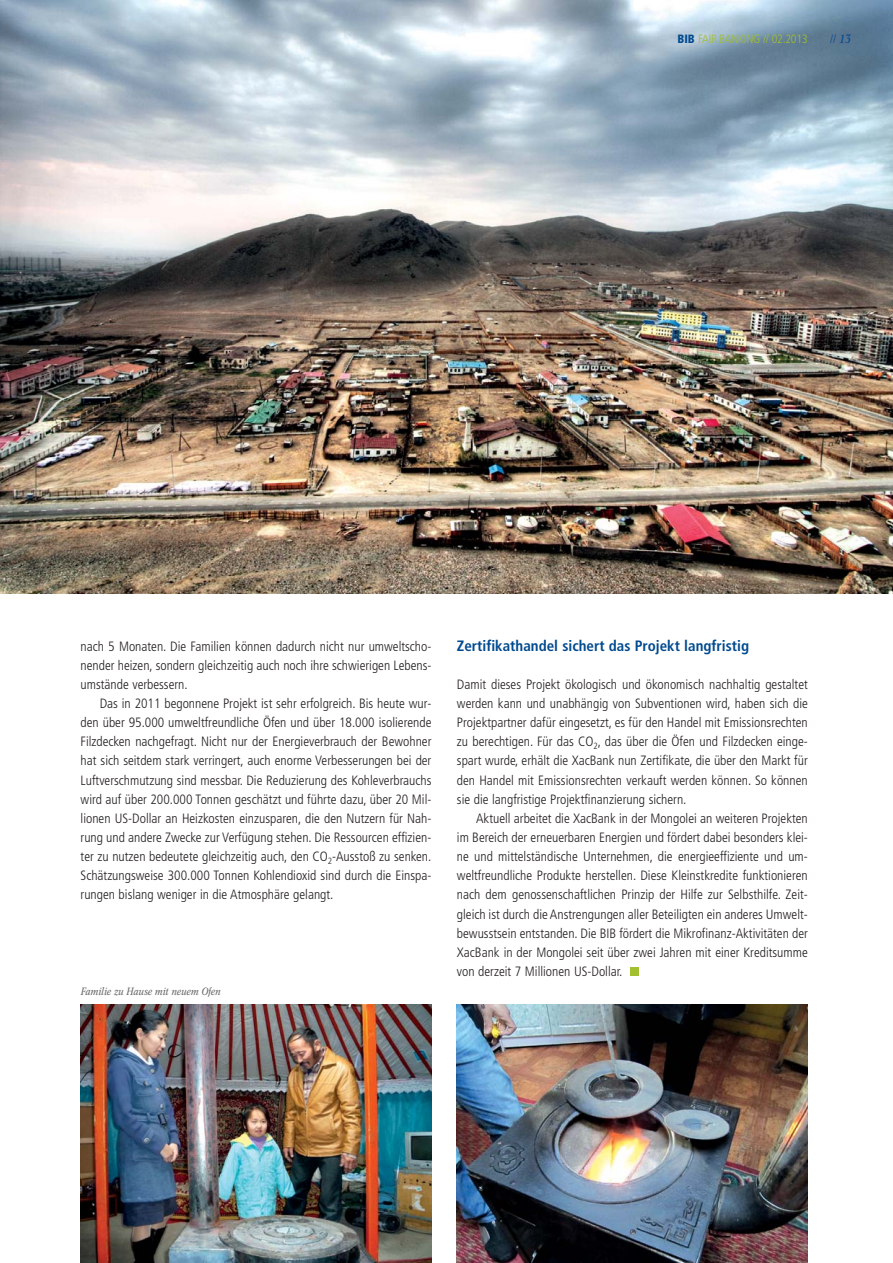
<style>
.page{position:relative;width:893px;height:1263px;background:#fff}
.page>*{position:absolute;margin:0;border:0;box-sizing:border-box;transform-origin:0 0}
.t1{font:700 condensed 15px "Frutiger";color:#004a8f}
.t2{font:300 condensed 13.5px/19.2px "Frutiger";color:#231f20;text-align:justify}
.t3{font:300 condensed 12px "Frutiger";letter-spacing:-.02em;color:#a1bf2f}
.t4{font:300 condensed 12px "Frutiger";color:#004a8f}
.t5{font:italic 10.5px "Concorde Nova";color:#6d6e70}
.s1{font-weight:900;color:#004a8f}
.s2{font-family:"Concorde Nova";font-weight:400;font-style:italic;font-stretch:normal}
</style>
<div class="page">
<img style="left:0;top:0;width:892px;height:593px">
<img style="left:81px;top:1005px;width:350px;height:258px">
<div style="left:631px;top:967px;width:8px;height:9px;background:#a1bf2f"></div>
<img style="left:457px;top:1005px;width:351px;height:258px">
<p class="t3" style="left:677px;top:34px;width:132px"><span class="s1">BIB</span> FAIR BANKING // 02.2013</p>
<p class="t4" style="left:830px;top:34px;width:22px">// <span class="s2">13</span></p>
<p class="t2" style="left:81px;top:637px;width:352px">nach 5 Monaten. Die Familien können dadurch nicht nur umweltscho&shy;nender heizen, sondern gleichzeitig auch noch ihre schwierigen Lebens&shy;umstände verbessern.</p>
<p class="t2" style="left:81px;top:695px;width:352px;text-indent:19px">Das in 2011 begonnene Projekt ist sehr erfolgreich. Bis heute wur&shy;den über 95.000 umweltfreundliche Öfen und über 18.000 isolierende Filzdecken nachgefragt. Nicht nur der Energieverbrauch der Bewohner hat sich seitdem stark verringert, auch enorme Verbesserungen bei der Luftverschmutzung sind messbar. Die Reduzierung des Kohleverbrauchs wird auf über 200.000 Tonnen geschätzt und führte dazu, über 20 Mil&shy;lionen US-Dollar an Heizkosten einzusparen, die den Nutzern für Nah&shy;rung und andere Zwecke zur Verfügung stehen. Die Ressourcen effizien&shy;ter zu nutzen bedeutete gleichzeitig auch, den CO<sub>2</sub>-Ausstoß zu senken.<br>Schätzungsweise 300.000 Tonnen Kohlendioxid sind durch die Einspa&shy;rungen bislang weniger in die Atmosphäre gelangt.</p>
<p class="t5" style="left:81px;top:987px;width:141px">Familie zu Hause mit neuem Ofen</p>
<p class="t1" style="left:457px;top:639px;width:294px">Zertifikathandel sichert das Projekt langfristig</p>
<p class="t2" style="left:457px;top:676px;width:352px">Damit dieses Projekt ökologisch und ökonomisch nachhaltig gestaltet werden kann und unabhängig von Subventionen wird, haben sich die Projektpartner dafür eingesetzt, es für den Handel mit Emissionsrechten zu berechtigen. Für das CO<sub>2</sub>, das über die Öfen und Filzdecken einge&shy;spart wurde, erhält die XacBank nun Zertifikate, die über den Markt für den Handel mit Emissionsrechten verkauft werden können. So können sie die langfristige Projektfinanzierung sichern.</p>
<p class="t2" style="left:457px;top:810px;width:352px;text-indent:19px">Aktuell arbeitet die XacBank in der Mongolei an weiteren Projekten im Bereich der erneuerbaren Energien und fördert dabei besonders klei&shy;ne und mittelständische Unternehmen, die energieeffiziente und um - weltfreundliche Produkte herstellen. Diese Kleinstkredite funktionieren nach dem genossenschaftlichen Prinzip der Hilfe zur Selbsthilfe. Zeit&shy;gleich ist durch die Anstrengungen aller Beteiligten ein anderes Umwelt&shy;bewusstsein entstanden. Die BIB fördert die Mikrofinanz-Aktivitäten der XacBank in der Mongolei seit über zwei Jahren mit einer Kreditsumme von derzeit 7 Millionen US-Dollar.</p>
</div>
